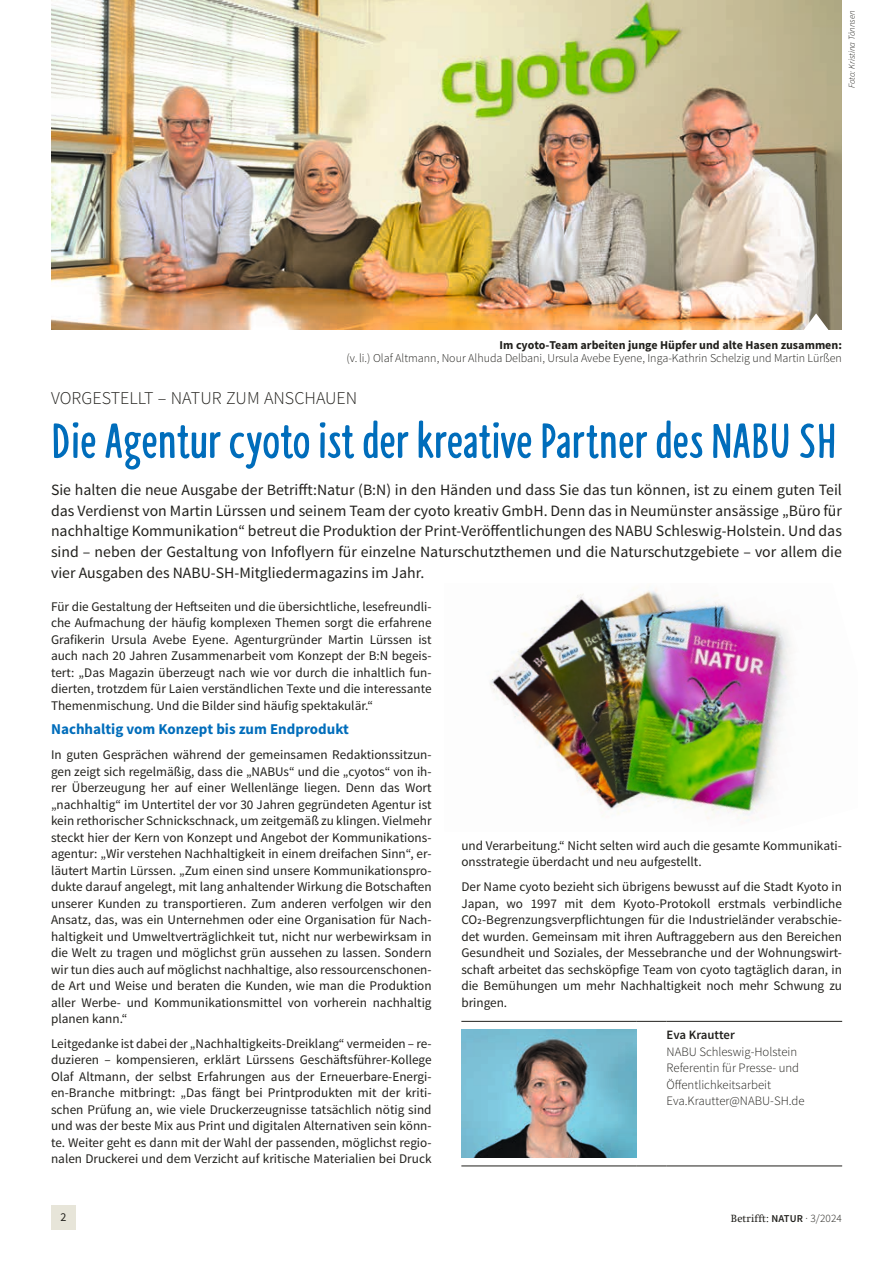
<style>
.page{position:relative;width:893px;height:1263px;background:#fff}
.page>*{position:absolute;margin:0;border:0;box-sizing:border-box;transform-origin:0 0}
.t1{font:700 52.5px "NABU Hand";color:#006dbb}
.t2{font:300 18px "Source Sans Pro";color:#21201c}
.t3{font:15.75px/20.7px "Source Sans Pro";color:#21201c;text-align:justify}
.t4{font:700 15px "Source Sans Pro";color:#006dbb}
.t5{font:13.2px/16.5px "Source Sans Pro";color:#21201c;text-align:justify}
.t6{font:300 12.75px/16.5px "Source Sans Pro";color:#21201c}
.t7{font:600 12.75px "Source Sans Pro";color:#21201c}
.t8{font:300 12px "Source Sans Pro";color:#21201c}
.t9{font:700 12px "Source Sans Pro";color:#21201c}
.t10{font:12px "Source Sans Pro";color:#21201c}
.t11{font:10.5px "Swift Com";letter-spacing:.01em;color:#21201c}
.t12{font:italic 300 9px "Source Sans Pro";color:#21201c}
.s1{font-family:"Source Sans Pro";font-weight:600}
.s2{font-family:"Source Sans Pro";font-weight:300;font-size:11.25px}
</style>
<div class="page">
<img style="left:51px;top:0;width:791px;height:330px">
<hr style="left:461px;top:1021px;width:176px;height:1px;background:#21201c">
<svg style="left:637px;top:1021px;width:29px;height:1px"></svg>
<hr style="left:666px;top:1021px;width:176px;height:1px;background:#21201c">
<hr style="left:461px;top:1166px;width:176px;height:1px;background:#21201c">
<svg style="left:637px;top:1166px;width:29px;height:1px"></svg>
<hr style="left:666px;top:1166px;width:176px;height:1px;background:#21201c">
<img style="left:461px;top:1030px;width:176px;height:127px">
<svg style="left:803px;top:313px;width:26px;height:17px"></svg>
<img style="left:490px;top:588px;width:301px;height:232px">
<div style="left:51px;top:1205px;width:25px;height:25px;background:#e7e5d9"></div>
<p class="t12" style="left:846px;top:88px;width:79px;rotate:-90deg">Foto: Kristina Tönnsen</p>
<p class="t9" style="left:500px;top:337px;width:344px">Im cyoto-Team arbeiten junge Hüpfer und alte Hasen zusammen:</p>
<p class="t8" style="left:347px;top:351px;width:497px">(v. li.) Olaf Altmann, Nour Alhuda Delbani, Ursula Avebe Eyene, Inga-Kathrin Schelzig und Martin Lürßen</p>
<h2 class="t2" style="left:51px;top:387px;width:308px">VORGESTELLT – NATUR ZUM ANSCHAUEN</h2>
<h1 class="t1" style="left:51px;top:412px;width:787px">Die Agentur cyoto ist der kreative Partner des NABU SH</h1>
<p class="t3" style="left:51px;top:480px;width:792px">Sie halten die neue Ausgabe der Betrifft:Natur (B:N) in den Händen und dass Sie das tun können, ist zu einem guten Teil das Verdienst von Martin Lürssen und seinem Team der cyoto kreativ GmbH. Denn das in Neumünster ansässige „Büro für nachhaltige Kommunikation“ betreut die Produktion der Print-Veröffentlichungen des NABU Schleswig-Holstein. Und das sind – neben der Gestaltung von Infoflyern für einzelne Naturschutzthemen und die Naturschutzgebiete – vor allem die vier Ausgaben des NABU-SH-Mitgliedermagazins im Jahr.</p>
<p class="t5" style="left:51px;top:598px;width:382px">Für die Gestaltung der Heftseiten und die übersichtliche, lesefreundli&shy;che Aufmachung der häufig komplexen Themen sorgt die erfahrene Grafikerin Ursula Avebe Eyene. Agenturgründer Martin Lürssen ist auch nach 20 Jahren Zusammenarbeit vom Konzept der B:N begeis&shy;tert: „Das Magazin überzeugt nach wie vor durch die inhaltlich fun&shy;dierten, trotzdem für Laien verständlichen Texte und die interessante Themenmischung. Und die Bilder sind häufig spektakulär.“</p>
<p class="t4" style="left:51px;top:720px;width:300px">Nachhaltig vom Konzept bis zum Endprodukt</p>
<p class="t5" style="left:51px;top:747px;width:382px">In guten Gesprächen während der gemeinsamen Redaktionssitzun&shy;gen zeigt sich regelmäßig, dass die „NABUs“ und die „cyotos“ von ih&shy;rer Überzeugung her auf einer Wellenlänge liegen. Denn das Wort „nachhaltig“ im Untertitel der vor 30 Jahren gegründeten Agentur ist kein rethorischer Schnickschnack, um zeitgemäß zu klingen. Vielmehr steckt hier der Kern von Konzept und Angebot der Kommunikations&shy;agentur: „Wir verstehen Nachhaltigkeit in einem dreifachen Sinn“, er&shy;läutert Martin Lürssen. „Zum einen sind unsere Kommunikationspro&shy;dukte darauf angelegt, mit lang anhaltender Wirkung die Botschaften unserer Kunden zu transportieren. Zum anderen verfolgen wir den Ansatz, das, was ein Unternehmen oder eine Organisation für Nach&shy;haltigkeit und Umweltverträglichkeit tut, nicht nur werbewirksam in die Welt zu tragen und möglichst grün aussehen zu lassen. Sondern wir tun dies auch auf möglichst nachhaltige, also ressourcenschonen&shy;de Art und Weise und beraten die Kunden, wie man die Produktion aller Werbe- und Kommunikationsmittel von vorherein nachhaltig planen kann.“</p>
<p class="t5" style="left:51px;top:1035px;width:382px">Leitgedanke ist dabei der „Nachhaltigkeits-Dreiklang“ vermeiden – re&shy;duzieren – kompensieren, erklärt Lürssens Geschäftsführer-Kollege Olaf Altmann, der selbst Erfahrungen aus der Erneuerbare-Energi&shy;en-Branche mitbringt: „Das fängt bei Printprodukten mit der kriti&shy;schen Prüfung an, wie viele Druckerzeugnisse tatsächlich nötig sind und was der beste Mix aus Print und digitalen Alternativen sein könn&shy;te. Weiter geht es dann mit der Wahl der passenden, möglichst regio&shy;nalen Druckerei und dem Verzicht auf kritische Materialien bei Druck</p>
<p class="t5" style="left:461px;top:837px;width:382px">und Verarbeitung.“ Nicht selten wird auch die gesamte Kommunikati&shy;onsstrategie überdacht und neu aufgestellt.</p>
<p class="t5" style="left:461px;top:879px;width:382px">Der Name cyoto bezieht sich übrigens bewusst auf die Stadt Kyoto in Japan, wo 1997 mit dem Kyoto-Protokoll erstmals verbindliche CO2-Begrenzungsverpflichtungen für die Industrieländer verabschie&shy;det wurden. Gemeinsam mit ihren Auftraggebern aus den Bereichen Gesundheit und Soziales, der Messebranche und der Wohnungswirt&shy;schaft arbeitet das sechsköpfige Team von cyoto tagtäglich daran, in die Bemühungen um mehr Nachhaltigkeit noch mehr Schwung zu bringen.</p>
<p class="t7" style="left:666px;top:1027px;width:70px">Eva Krautter</p>
<p class="t6" style="left:666px;top:1043px;width:139px">NABU Schleswig-Holstein<br>Referentin für Presse- und<br>Öffentlichkeitsarbeit<br>Eva.Krautter@NABU-SH.de</p>
<p class="t10" style="left:60px;top:1210px;width:7px">2</p>
<p class="t11" style="left:731px;top:1212px;width:112px">Betrifft: <span class="s1">NATUR</span> <span class="s2">· 3/2024</span></p>
</div>
